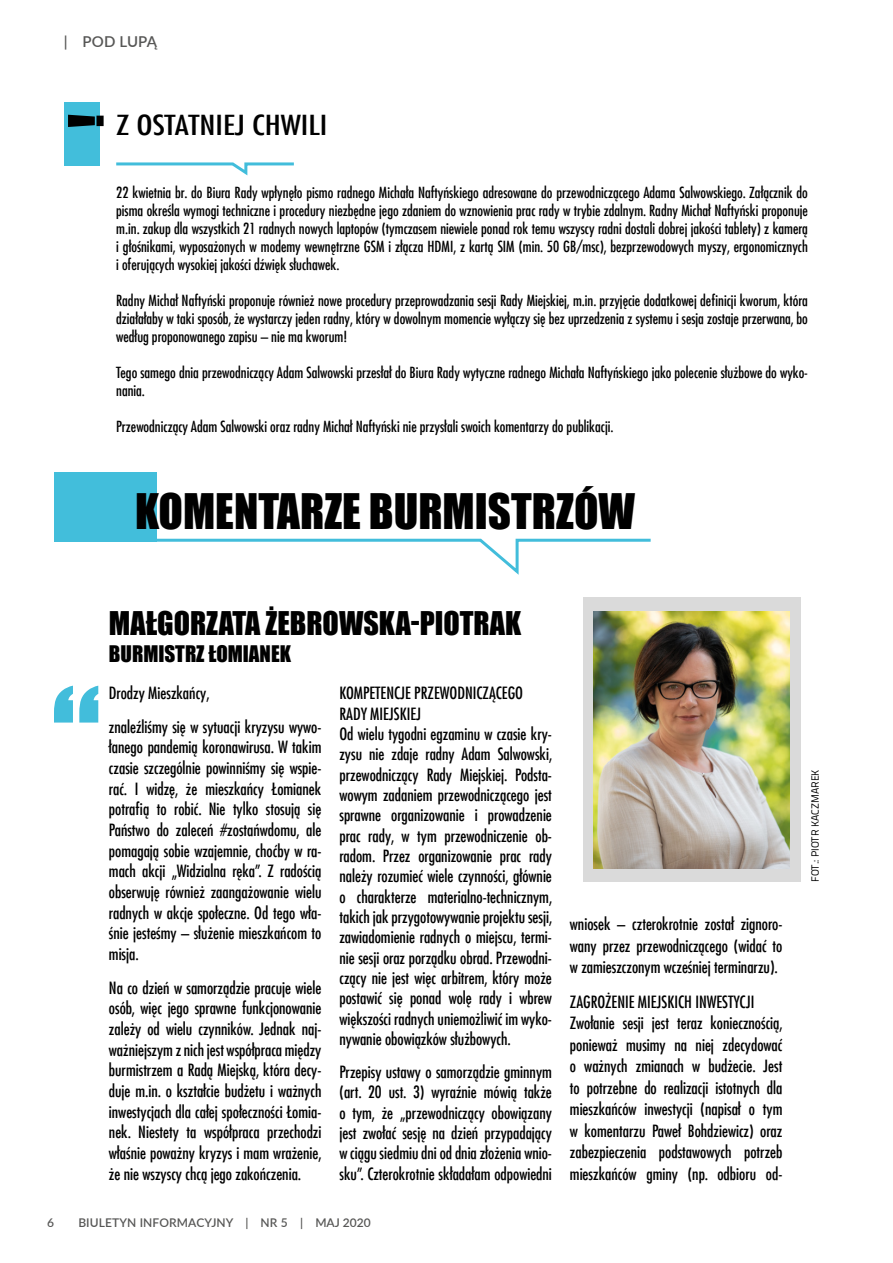
<style>
.page{position:relative;width:893px;height:1263px;background:#fff}
.page>*{position:absolute;margin:0;border:0;box-sizing:border-box;transform-origin:0 0}
.t1{font:45px "Impact";color:#000}
.t2{font:45px "Impact";color:#000;scale:1.26 1}
.t3{font:30px "Impact";color:#000}
.t4{font:500 condensed 27px "Futura Com";color:#000;scale:1.26 1}
.t5{font:21px "Impact";color:#000}
.t6{font:500 condensed 16.5px/20.4px "Futura Com";color:#000;text-align:justify}
.t7{font:500 condensed 15px/18px "Futura Com";color:#000;text-align:justify}
.t8{font:600 15px "Lato";letter-spacing:.01em;color:#575756}
.t9{font:600 12px "Lato";letter-spacing:.01em;color:#575756}
.t10{font:10.5px "Titillium Text 22 L";color:#000}
</style>
<div class="page">
<div style="left:583px;top:597px;width:217px;height:285px;background:#dadada"></div>
<div style="left:64px;top:102px;width:35px;height:63px;background:#42bedb"></div>
<svg style="left:116px;top:162px;width:178px;height:14px"></svg>
<div style="left:54px;top:472px;width:102px;height:70px;background:#42bedb"></div>
<svg style="left:156px;top:537px;width:495px;height:38px"></svg>
<svg style="left:54px;top:686px;width:44px;height:36px"></svg>
<img style="left:593px;top:612px;width:197px;height:256px">
<p class="t8" style="left:64px;top:31px;width:95px">| POD LUPĄ</p>
<h1 class="t2" style="left:51px;top:129px;width:14px;rotate:-90deg">!</h1>
<h3 class="t4" style="left:116px;top:107px;width:169px">Z OSTATNIEJ CHWILI</h3>
<p class="t7" style="left:116px;top:183px;width:693px">22 kwietnia br. do Biura Rady wpłynęło pismo radnego Michała Naftyńskiego adresowane do przewodniczącego Adama Salwowskiego. Załącznik do pisma określa wymogi techniczne i procedury niezbędne jego zdaniem do wznowienia prac rady w trybie zdalnym. Radny Michał Naftyński proponuje m.in. zakup dla wszystkich 21 radnych nowych laptopów (tymczasem niewiele ponad rok temu wszyscy radni dostali dobrej jakości tablety) z kamerą i głośnikami, wyposażonych w modemy wewnętrzne GSM i złącza HDMI, z kartą SIM (min. 50 GB/msc), bezprzewodowych myszy, ergonomicznych i oferujących wysokiej jakości dźwięk słuchawek.</p>
<p class="t7" style="left:116px;top:291px;width:693px">Radny Michał Naftyński proponuje również nowe procedury przeprowadzania sesji Rady Miejskiej, m.in. przyjęcie dodatkowej definicji kworum, która działałaby w taki sposób, że wystarczy jeden radny, który w dowolnym momencie wyłączy się bez uprzedzenia z systemu i sesja zostaje przerwana, bo według proponowanego zapisu – nie ma kworum!</p>
<p class="t7" style="left:116px;top:363px;width:693px">Tego samego dnia przewodniczący Adam Salwowski przesłał do Biura Rady wytyczne radnego Michała Naftyńskiego jako polecenie służbowe do wyko&shy;nania.</p>
<p class="t7" style="left:116px;top:417px;width:499px">Przewodniczący Adam Salwowski oraz radny Michał Naftyński nie przysłali swoich komentarzy do publikacji.</p>
<h1 class="t1" style="left:135px;top:477px;width:502px">KOMENTARZE BURMISTRZÓW</h1>
<h2 class="t3" style="left:109px;top:600px;width:414px">MAŁGORZATA ŻEBROWSKA-PIOTRAK</h2>
<p class="t5" style="left:109px;top:637px;width:184px">BURMISTRZ ŁOMIANEK</p>
<p class="t6" style="left:109px;top:676px;width:214px;line-height:33.5px">Drodzy Mieszkańcy,<br>znaleźliśmy się w sytuacji kryzysu wywo-</p>
<p class="t6" style="left:109px;top:737px;width:214px">łanego pandemią koronawirusa. W takim czasie szczególnie powinniśmy się wspie&shy;rać. I widzę, że mieszkańcy Łomianek potrafią to robić. Nie tylko stosują się Państwo do zaleceń #zostańwdomu, ale pomagają sobie wzajemnie, choćby w ra&shy;mach akcji „Widzialna ręka”. Z radością obserwuję również zaangażowanie wielu radnych w akcje społeczne. Od tego wła&shy;śnie jesteśmy – służenie mieszkańcom to misja.</p>
<p class="t6" style="left:109px;top:977px;width:214px">Na co dzień w samorządzie pracuje wiele osób, więc jego sprawne funkcjonowanie zależy od wielu czynników. Jednak naj&shy;ważniejszym z nich jest współpraca między burmistrzem a Radą Miejską, która decy&shy;duje m.in. o kształcie budżetu i ważnych inwestycjach dla całej społeczności Łomia&shy;nek. Niestety ta współpraca przechodzi właśnie poważny kryzys i mam wrażenie, że nie wszyscy chcą jego zakończenia.</p>
<p class="t6" style="left:339px;top:683px;width:214px;text-align:left">KOMPETENCJE PRZEWODNICZĄCEGO RADY MIEJSKIEJ<br>Od wielu tygodni egzaminu w czasie kry&shy;zysu nie zdaje radny Adam Salwowski, przewodniczący Rady Miejskiej. Podsta&shy;wowym zadaniem przewodniczącego jest sprawne organizowanie i prowadzenie prac rady, w tym przewodniczenie ob&shy;radom. Przez organizowanie prac rady należy rozumieć wiele czynności, głównie o charakterze materialno-technicznym, takich jak przygotowywanie projektu sesji, zawiadomienie radnych o miejscu, termi&shy;nie sesji oraz porządku obrad. Przewodni&shy;czący nie jest więc arbitrem, który może postawić się ponad wolę rady i wbrew większości radnych uniemożliwić im wyko&shy;nywanie obowiązków służbowych.</p>
<p class="t6" style="left:339px;top:1061px;width:214px">Przepisy ustawy o samorządzie gminnym (art. 20 ust. 3) wyraźnie mówią także o tym, że „przewodniczący obowiązany jest zwołać sesję na dzień przypadający w ciągu siedmiu dni od dnia złożenia wnio&shy;sku”. Czterokrotnie składałam odpowiedni</p>
<p class="t9" style="left:47px;top:1213px;width:8px">6</p>
<p class="t9" style="left:78px;top:1213px;width:294px">BIULETYN INFORMACYJNY | NR 5 | MAJ 2020</p>
<p class="t6" style="left:570px;top:913px;width:214px;line-height:21.5px">wniosek – czterokrotnie został zignoro&shy;wany przez przewodniczącego (widać to w zamieszczonym wcześniej terminarzu).</p>
<p class="t6" style="left:570px;top:990px;width:214px;line-height:21.5px;text-align:left">ZAGROŻENIE MIEJSKICH INWESTYCJI Zwołanie sesji jest teraz koniecznością, ponieważ musimy na niej zdecydować o ważnych zmianach w budżecie. Jest to potrzebne do realizacji istotnych dla mieszkańców inwestycji (napisał o tym w komentarzu Paweł Bohdziewicz) oraz zabezpieczenia podstawowych potrzeb mieszkańców gminy (np. odbioru od-</p>
<p class="t10" style="left:807px;top:882px;width:114px;rotate:-90deg">FOT.: PIOTR KACZMAREK</p>
</div>
